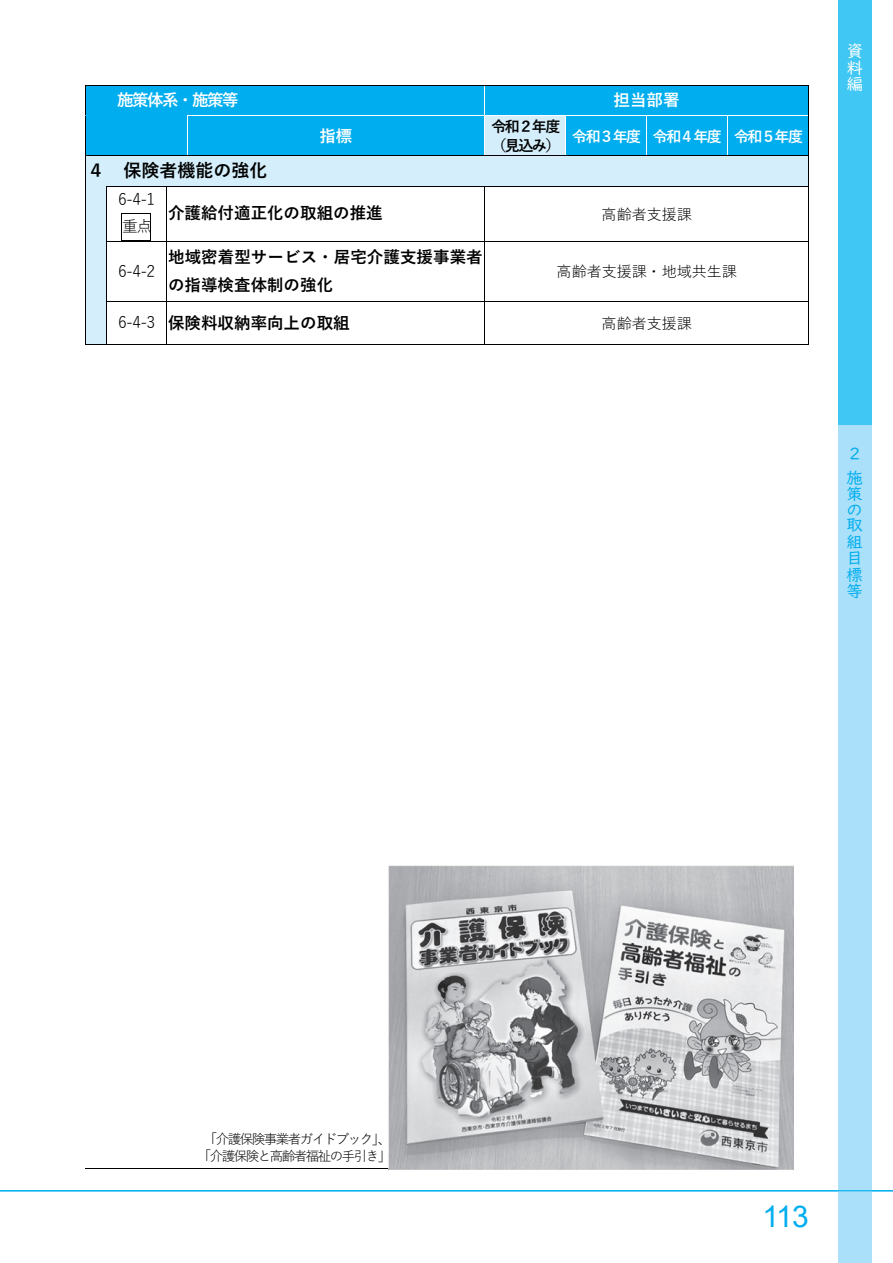
<style>
.page{position:relative;width:893px;height:1263px;background:#fff}
.page>*{position:absolute;margin:0;border:0;box-sizing:border-box;transform-origin:0 0}
.t1{font:30px "Arial";color:#00aeef}
.t2{font:700 18px "Yu Gothic";color:#000}
.t3{font:700 16.5px/27.6px "Yu Gothic";letter-spacing:.005em;color:#000}
.t4{font:700 16.5px "Yu Gothic";letter-spacing:-.085em;color:#fff}
.t5{font:16.5px/16.5px "UD Digi Kyokasho NK R";color:#00aeef}
.t6{font:16.5px/16.5px "UD Digi Kyokasho NK R";color:#fff;text-align:justify}
.t7{font:15.75px/27.2px "Yu Gothic";color:#000}
.t8{font:15px "Yu Gothic";color:#000}
.t9{font:700 15px "Yu Gothic";letter-spacing:-.1em;color:#fff}
.t10{font:700 15px/19.5px "Yu Gothic";letter-spacing:-.1em;color:#000}
.t11{font:13.5px/16.5px "Yu Gothic";letter-spacing:-.115em;color:#000;text-align:center}
.s1{font-weight:400;font-size:15.75px}
</style>
<div class="page">
<div style="left:838px;top:0;width:34px;height:425px;background:#40c7f4"></div>
<div style="left:838px;top:425px;width:34px;height:838px;background:#aae0f9"></div>
<hr style="left:0;top:1190px;width:893px;height:1px;background:#00aeef">
<div style="left:86px;top:86px;width:398px;height:29px;background:#00aeef"></div>
<div style="left:485px;top:86px;width:323px;height:29px;background:#00aeef"></div>
<hr style="left:85px;top:85px;width:724px;height:1px;background:#000">
<div style="left:86px;top:116px;width:101px;height:39px;background:#00aeef"></div>
<div style="left:188px;top:116px;width:296px;height:39px;background:#00aeef"></div>
<div style="left:485px;top:116px;width:80px;height:39px;background:#d4effb"></div>
<div style="left:566px;top:116px;width:80px;height:39px;background:#00aeef"></div>
<div style="left:647px;top:116px;width:80px;height:39px;background:#00aeef"></div>
<div style="left:727px;top:116px;width:81px;height:39px;background:#00aeef"></div>
<svg style="left:85px;top:86px;width:1px;height:30px"></svg>
<hr style="left:86px;top:115px;width:101px;height:1px;background:#00aeef">
<svg style="left:808px;top:86px;width:1px;height:30px"></svg>
<hr style="left:85px;top:116px;width:1px;height:39px;background:#000">
<hr style="left:727px;top:116px;width:1px;height:39px;background:#fff">
<hr style="left:808px;top:116px;width:1px;height:39px;background:#000">
<div style="left:86px;top:156px;width:722px;height:30px;background:#d4effb"></div>
<hr style="left:85px;top:155px;width:400px;height:1px;background:#000">
<hr style="left:485px;top:155px;width:80px;height:1px;background:#000">
<hr style="left:565px;top:155px;width:244px;height:1px;background:#000">
<hr style="left:85px;top:156px;width:1px;height:30px;background:#000">
<hr style="left:808px;top:156px;width:1px;height:30px;background:#000">
<div style="left:86px;top:186px;width:20px;height:158px;background:#d4effb"></div>
<hr style="left:121px;top:213px;width:30px;height:1px;background:#000">
<svg style="left:121px;top:214px;width:1px;height:26px"></svg>
<hr style="left:121px;top:240px;width:30px;height:1px;background:#000">
<hr style="left:106px;top:186px;width:703px;height:1px;background:#000">
<hr style="left:85px;top:186px;width:1px;height:55px;background:#000">
<hr style="left:106px;top:186px;width:1px;height:55px;background:#000">
<hr style="left:166px;top:186px;width:1px;height:55px;background:#000">
<hr style="left:484px;top:186px;width:1px;height:55px;background:#000">
<hr style="left:808px;top:186px;width:1px;height:55px;background:#000">
<hr style="left:106px;top:241px;width:703px;height:1px;background:#000">
<hr style="left:85px;top:241px;width:1px;height:60px;background:#000">
<hr style="left:106px;top:241px;width:1px;height:60px;background:#000">
<hr style="left:166px;top:241px;width:1px;height:60px;background:#000">
<hr style="left:484px;top:241px;width:1px;height:60px;background:#000">
<hr style="left:808px;top:241px;width:1px;height:60px;background:#000">
<hr style="left:106px;top:301px;width:703px;height:1px;background:#000">
<hr style="left:85px;top:302px;width:1px;height:43px;background:#000">
<svg style="left:86px;top:344px;width:20px;height:1px"></svg>
<hr style="left:106px;top:302px;width:1px;height:43px;background:#000">
<hr style="left:107px;top:344px;width:59px;height:1px;background:#000">
<hr style="left:166px;top:302px;width:1px;height:43px;background:#000">
<hr style="left:166px;top:344px;width:318px;height:1px;background:#000">
<hr style="left:484px;top:302px;width:1px;height:43px;background:#000">
<hr style="left:485px;top:344px;width:323px;height:1px;background:#000">
<hr style="left:808px;top:302px;width:1px;height:43px;background:#000">
<hr style="left:86px;top:1168px;width:306px;height:1px;background:#000">
<img style="left:389px;top:866px;width:404px;height:304px">
<p class="t4" style="left:117px;top:92px;width:123px">施策体系・施策等</p>
<p class="t4" style="left:614px;top:92px;width:67px">担当部署</p>
<p class="t4" style="left:319px;top:127px;width:34px">指標</p>
<p class="t10" style="left:491px;top:117px;width:71px">令和２年度（⾒込み）</p>
<p class="t9" style="left:572px;top:128px;width:232px">令和３年度 令和４年度 令和５年度</p>
<p class="t2" style="left:88px;top:161px;width:181px">４ 保険者機能の強化</p>
<p class="t7" style="left:118px;top:186px;width:39px">6-4-1重点</p>
<p class="t3" style="left:168px;top:200px;width:216px">介護給付適正化の取組の推進</p>
<p class="t8" style="left:602px;top:206px;width:92px">⾼齢者⽀援課</p>
<p class="t7" style="left:118px;top:258px;width:39px">6-4-2</p>
<p class="t3" style="left:168px;top:244px;width:316px">地域密着型サービス・居宅介護⽀援事業者の指導検査体制の強化</p>
<p class="t8" style="left:557px;top:264px;width:182px">⾼齢者⽀援課・地域共⽣課</p>
<p class="t3" style="left:118px;top:309px;width:233px"><span class="s1">6-4-3</span> 保険料収納率向上の取組</p>
<p class="t8" style="left:602px;top:316px;width:92px">⾼齢者⽀援課</p>
<p class="t6" style="left:847px;top:44px;width:18px">資料編</p>
<p class="t5" style="left:846px;top:445px;width:18px;line-height:22.4px">２施</p>
<p class="t5" style="left:846px;top:487px;width:18px">策の</p>
<p class="t5" style="left:846px;top:518px;width:18px;text-align:justify">取組目標等</p>
<p class="t11" style="left:198px;top:1131px;width:195px">「介護保険事業者ガイドブック」、「介護保険と⾼齢者福祉の⼿引き」</p>
<h1 class="t1" style="left:762px;top:1200px;width:48px">113</h1>
</div>
